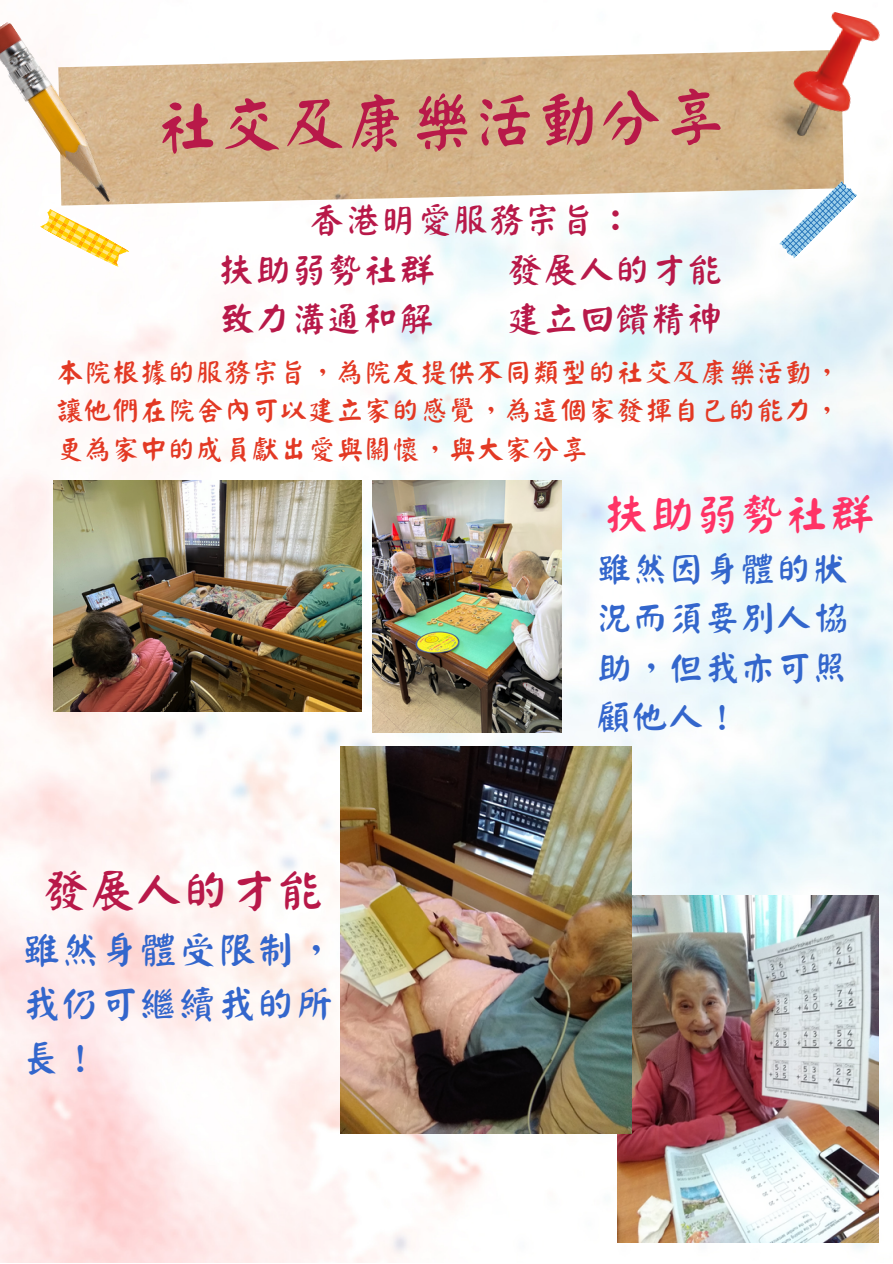
<style>
.page{position:relative;width:893px;height:1264px;background:#fff}
.page>*{position:absolute;margin:0;border:0;box-sizing:border-box;transform-origin:0 0}
.t1{font:63.3px "Han Wang Yan Kai";color:#b81949}
.t2{font:46.95px "Han Wang Yan Kai";color:#b81949}
.t3{font:45px "Han Wang Yan Kai";color:#f36}
.t4{font:39.15px/54px "Han Wang Yan Kai";color:#36c;text-align:justify}
.t5{font:36px/49.5px "Han Wang Yan Kai";color:#b81949}
.t6{font:36px/49.5px "Han Wang Yan Kai";color:#36c;text-align:justify}
.t7{font:28.05px/38.2px "Han Wang Yan Kai";color:#e33924;text-align:justify}
</style>
<div class="page">
<img style="left:0;top:158px;width:892px;height:1104px">
<img style="left:124px;top:51px;width:719px;height:154px">
<img style="left:754px;top:12px;width:126px;height:146px">
<img style="left:0;top:22px;width:124px;height:187px">
<svg style="left:39px;top:206px;width:90px;height:65px"></svg>
<svg style="left:778px;top:180px;width:79px;height:79px"></svg>
<img style="left:53px;top:480px;width:308px;height:231px">
<img style="left:372px;top:480px;width:189px;height:252px">
<img style="left:617px;top:895px;width:261px;height:347px">
<img style="left:341px;top:746px;width:290px;height:387px">
<h1 class="t1" style="left:155px;top:96px;width:572px;rotate:-1deg">社交及康樂活動分享</h1>
<p class="t5" style="left:219px;top:195px;width:415px;text-indent:90px">香港明愛服務宗旨：扶助弱勢社群</p>
<p class="t5" style="left:506px;top:245px;width:217px">發展人的才能</p>
<p class="t5" style="left:219px;top:294px;width:217px">致力溝通和解</p>
<p class="t5" style="left:506px;top:294px;width:217px">建立回饋精神</p>
<p class="t7" style="left:56px;top:353px;width:785px">本院根據的服務宗旨，為院友提供不同類型的社交及康樂活動，讓他們在院舍內可以建立家的感覺，為這個家發揮自己的能力，更為家中的成員獻出愛與關懷，與大家分享</p>
<h3 class="t3" style="left:604px;top:492px;width:271px">扶助弱勢社群</h3>
<p class="t6" style="left:596px;top:544px;width:253px">雖然因身體的狀況而須要別人協助，但我亦可照顧他人！</p>
<h2 class="t2" style="left:42px;top:867px;width:283px">發展人的才能</h2>
<h3 class="t4" style="left:22px;top:923px;width:314px">雖然身體受限制，我仍可繼續我的所長！</h3>
</div>
